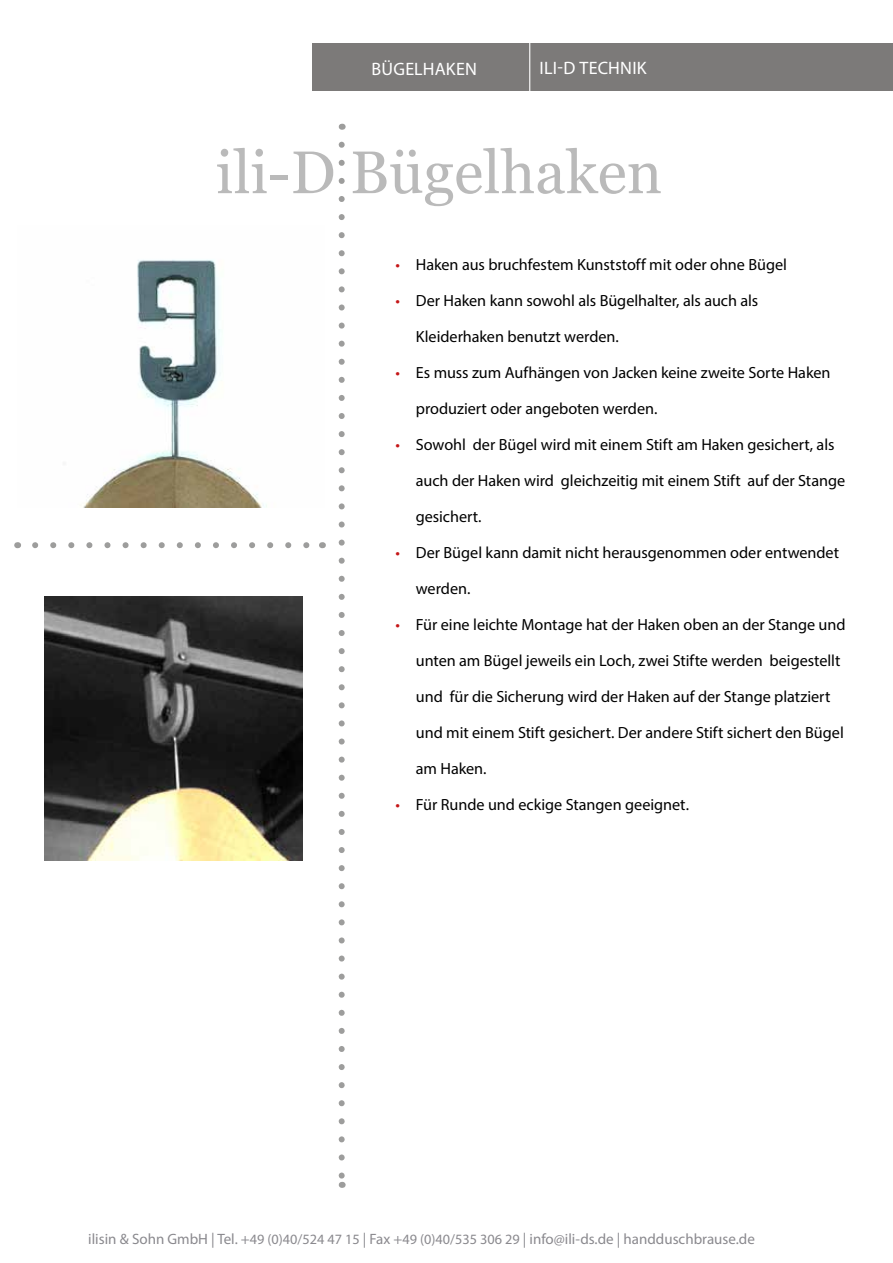
<style>
.page{position:relative;width:893px;height:1263px;background:#fff}
.page>*{position:absolute;margin:0;border:0;box-sizing:border-box;transform-origin:0 0}
.t1{font:60px "Georgia";color:#bababa}
.t2{font:18px "Myriad Pro";letter-spacing:.01em;color:#fff}
.t3{font:16.2px "Myriad Pro";color:#000}
.t4{font:15px "Myriad Pro";color:#8a898e}
.s1{color:#c51718}
.s2{font-size:14.25px}
</style>
<div class="page">
<div style="left:313px;top:44px;width:580px;height:47px;background:#7c7a79"></div>
<hr style="left:529px;top:27px;width:1px;height:67px;background:#fff">
<svg style="left:339px;top:145px;width:6px;height:1031px"></svg>
<svg style="left:35px;top:542px;width:275px;height:6px"></svg>
<img style="left:83px;top:260px;width:184px;height:247px">
<img style="left:45px;top:596px;width:258px;height:264px">
<p class="t2" style="left:372px;top:58px;width:107px">BÜGELHAKEN</p>
<p class="t2" style="left:540px;top:57px;width:109px">ILI-D TECHNIK</p>
<h1 class="t1" style="left:216px;top:136px;width:448px">ili-D Bügelhaken</h1>
<p class="t3" style="left:395px;top:255px;width:393px"><span class="s1">•</span> Haken aus bruchfestem Kunststoff mit oder ohne Bügel</p>
<p class="t3" style="left:395px;top:291px;width:364px"><span class="s1">•</span> Der Haken kann sowohl als Bügelhalter, als auch als</p>
<p class="t3" style="left:416px;top:327px;width:205px">Kleiderhaken benutzt werden.</p>
<p class="t3" style="left:395px;top:363px;width:436px"><span class="s1">•</span> Es muss zum Aufhängen von Jacken keine zweite Sorte Haken</p>
<p class="t3" style="left:416px;top:399px;width:243px">produziert oder angeboten werden.</p>
<p class="t3" style="left:395px;top:435px;width:440px"><span class="s1">•</span> Sowohl der Bügel wird mit einem Stift am Haken gesichert, als</p>
<p class="t3" style="left:416px;top:471px;width:431px">auch der Haken wird gleichzeitig mit einem Stift auf der Stange</p>
<p class="t3" style="left:416px;top:507px;width:67px">gesichert.</p>
<p class="t3" style="left:395px;top:543px;width:445px"><span class="s1">•</span> Der Bügel kann damit nicht herausgenommen oder entwendet</p>
<p class="t3" style="left:416px;top:579px;width:56px">werden.</p>
<p class="t3" style="left:395px;top:615px;width:452px"><span class="s1">•</span> Für eine leichte Montage hat der Haken oben an der Stange und</p>
<p class="t3" style="left:416px;top:651px;width:426px">unten am Bügel jeweils ein Loch, zwei Stifte werden beigestellt</p>
<p class="t3" style="left:416px;top:687px;width:416px">und für die Sicherung wird der Haken auf der Stange platziert</p>
<p class="t3" style="left:416px;top:723px;width:429px">und mit einem Stift gesichert. Der andere Stift sichert den Bügel</p>
<p class="t3" style="left:416px;top:759px;width:72px">am Haken.</p>
<p class="t3" style="left:395px;top:795px;width:295px"><span class="s1">•</span> Für Runde und eckige Stangen geeignet.</p>
<p class="t4" style="left:88px;top:1230px;width:668px">ilisin &amp; Sohn GmbH | Tel. +<span class="s2">49 (0)40/524 47 15</span> | Fax +<span class="s2">49 (0)40/535 306 29</span> | info@ili-ds.de | handduschbrause.de</p>
</div>
